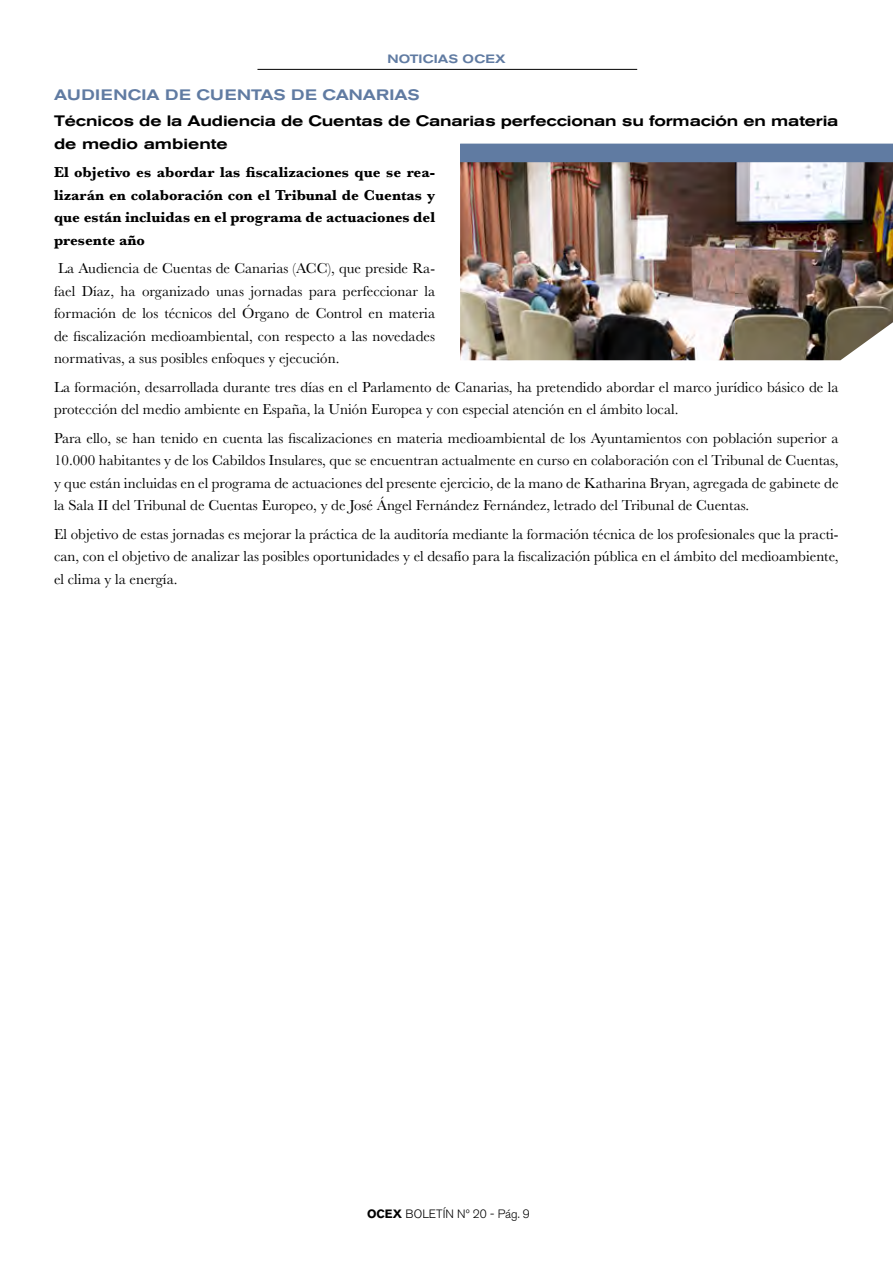
<style>
.page{position:relative;width:893px;height:1263px;background:#fff}
.page>*{position:absolute;margin:0;border:0;box-sizing:border-box;transform-origin:0 0}
.t1{font:15px/22.5px "Baskerville";color:#000;text-align:justify}
.t2{font:700 15px/22.5px "Baskerville";color:#000;text-align:justify}
.t3{font:500 expanded 15px/22.5px "Akzidenz Grotesk BE";letter-spacing:-.01em;color:#000}
.t4{font:500 expanded 15px "Akzidenz Grotesk BE";letter-spacing:.02em;color:#607ba2}
.t5{font:300 12px "Akzidenz Grotesk BE";color:#000}
.t6{font:500 expanded 12px "Akzidenz Grotesk BE";letter-spacing:.02em;color:#607ba2}
.s1{font-weight:700}
</style>
<div class="page">
<hr style="left:257px;top:69px;width:380px;height:1px;background:#000">
<img style="left:460px;top:162px;width:433px;height:198px">
<div style="left:460px;top:144px;width:433px;height:18px;background:#607ba2"></div>
<p class="t6" style="left:387px;top:52px;width:120px">NOTICIAS OCEX</p>
<p class="t4" style="left:54px;top:86px;width:367px">AUDIENCIA DE CUENTAS DE CANARIAS</p>
<p class="t3" style="left:54px;top:110px;width:786px">Técnicos de la Audiencia de Cuentas de Canarias perfeccionan su formación en materia de medio ambiente</p>
<p class="t2" style="left:54px;top:161px;width:383px">El objetivo es abordar las fiscalizaciones que se rea&shy;lizarán en colaboración con el Tribunal de Cuentas y que están incluidas en el programa de actuaciones del presente año</p>
<p class="t1" style="left:54px;top:257px;width:383px">La Audiencia de Cuentas de Canarias (ACC), que preside Ra&shy;fael Díaz, ha organizado unas jornadas para perfeccionar la formación de los técnicos del Órgano de Control en materia de fiscalización medioambiental, con respecto a las novedades normativas, a sus posibles enfoques y ejecución.</p>
<p class="t1" style="left:54px;top:376px;width:786px">La formación, desarrollada durante tres días en el Parlamento de Canarias, ha pretendido abordar el marco jurídico básico de la protección del medio ambiente en España, la Unión Europea y con especial atención en el ámbito local.</p>
<p class="t1" style="left:54px;top:427px;width:786px">Para ello, se han tenido en cuenta las fiscalizaciones en materia medioambiental de los Ayuntamientos con población superior a 10.000 habitantes y de los Cabildos Insulares, que se encuentran actualmente en curso en colaboración con el Tribunal de Cuentas, y que están incluidas en el programa de actuaciones del presente ejercicio, de la mano de Katharina Bryan, agregada de gabinete de la Sala II del Tribunal de Cuentas Europeo, y de José Ángel Fernández Fernández, letrado del Tribunal de Cuentas.</p>
<p class="t1" style="left:54px;top:523px;width:786px">El objetivo de estas jornadas es mejorar la práctica de la auditoría mediante la formación técnica de los profesionales que la practi&shy;can, con el objetivo de analizar las posibles oportunidades y el desafío para la fiscalización pública en el ámbito del medioambiente, el clima y la energía.</p>
<p class="t5" style="left:367px;top:1207px;width:164px"><span class="s1">OCEX</span> BOLETÍN Nº 20 - Pág. 9</p>
</div>
